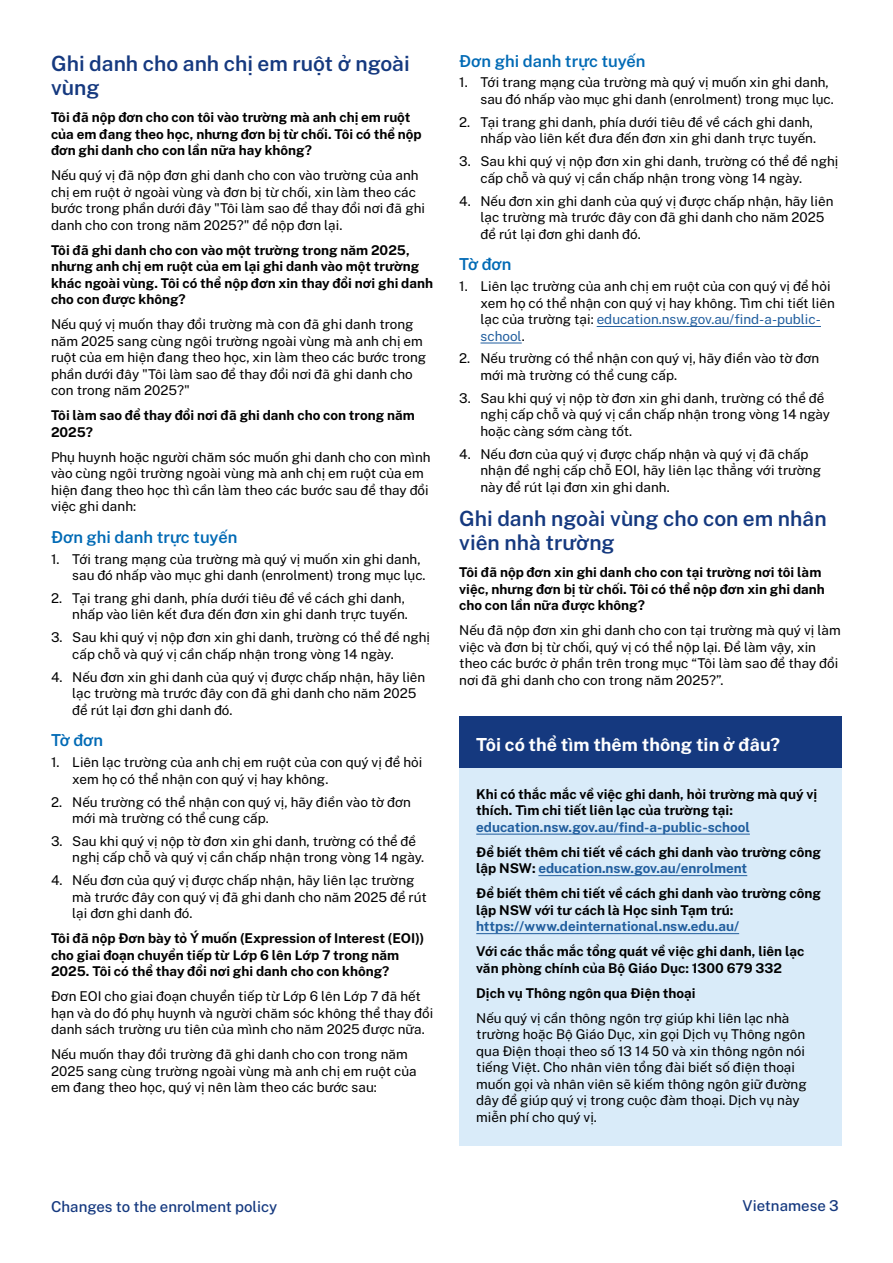
<style>
.page{position:relative;width:893px;height:1263px;background:#fff}
.page>*{position:absolute;margin:0;border:0;box-sizing:border-box;transform-origin:0 0}
.Heading_3{font:600 21px/24px "Public Sans";color:#15397f}
.Body{font:700 18px "Public Sans";color:#fff}
.Heading_4{font:600 16.5px "Public Sans";color:#006ab5}
.t1{font:500 15px "Public Sans";color:#15397f}
.Body-2{font:13.5px/16.5px "Public Sans";color:#000}
.Body_Bold{font:700 13.5px/16.5px "Public Sans";color:#000}
.Body-3{font:700 13.5px "Public Sans";color:#000}
.s1{color:#215e9e}
</style>
<div class="page">
<hr style="left:597px;top:326px;width:224px;height:1px;background:#215e9e">
<hr style="left:480px;top:342px;width:42px;height:1px;background:#215e9e">
<div style="left:459px;top:716px;width:383px;height:53px;background:#15397f"></div>
<div style="left:459px;top:769px;width:383px;height:377px;background:#d9ebf9"></div>
<hr style="left:476px;top:834px;width:274px;height:1px;background:#215e9e">
<hr style="left:538px;top:875px;width:209px;height:1px;background:#215e9e">
<hr style="left:476px;top:933px;width:263px;height:1px;background:#215e9e">
<h3 class="Heading_3" style="left:51px;top:50px;width:360px">Ghi danh cho anh chị em ruột ở ngoài vùng</h3>
<p class="Body_Bold" style="left:51px;top:108px;width:372px">Tôi đã nộp đơn cho con tôi vào trường mà anh chị em ruột của em đang theo học, nhưng đơn bị từ chối. Tôi có thể nộp đơn ghi danh cho con lần nữa hay không?</p>
<p class="Body-2" style="left:51px;top:166px;width:375px">Nếu quý vị đã nộp đơn ghi danh cho con vào trường của anh chị em ruột ở ngoài vùng và đơn bị từ chối, xin làm theo các bước trong phần dưới đây "Tôi làm sao để thay đổi nơi đã ghi danh cho con trong năm 2025?" để nộp đơn lại.</p>
<p class="Body_Bold" style="left:51px;top:241px;width:384px">Tôi đã ghi danh cho con vào một trường trong năm 2025, nhưng anh chị em ruột của em lại ghi danh vào một trường khác ngoài vùng. Tôi có thể nộp đơn xin thay đổi nơi ghi danh cho con được không?</p>
<p class="Body-2" style="left:51px;top:315px;width:377px">Nếu quý vị muốn thay đổi trường mà con đã ghi danh trong năm 2025 sang cùng ngôi trường ngoài vùng mà anh chị em ruột của em hiện đang theo học, xin làm theo các bước trong phần dưới đây "Tôi làm sao để thay đổi nơi đã ghi danh cho con trong năm 2025?"</p>
<p class="Body_Bold" style="left:51px;top:406px;width:365px">Tôi làm sao để thay đổi nơi đã ghi danh cho con trong năm<br>2025?</p>
<p class="Body-2" style="left:51px;top:448px;width:381px">Phụ huynh hoặc người chăm sóc muốn ghi danh cho con mình vào cùng ngôi trường ngoài vùng mà anh chị em ruột của em hiện đang theo học thì cần làm theo các bước sau để thay đổi việc ghi danh:</p>
<h4 class="Heading_4" style="left:51px;top:525px;width:188px">Đơn ghi danh trực tuyến</h4>
<p class="Body-2" style="left:72px;top:550px;width:355px;text-indent:-21px">1. Tới trang mạng của trường mà quý vị muốn xin ghi danh, sau đó nhấp vào mục ghi danh (enrolment) trong mục lục.</p>
<p class="Body-2" style="left:51px;top:589px;width:358px;text-align:right">2. Tại trang ghi danh, phía dưới tiêu đề về cách ghi danh, nhấp vào liên kết đưa đến đơn xin ghi danh trực tuyến.</p>
<p class="Body-2" style="left:72px;top:628px;width:359px;text-indent:-21px">3. Sau khi quý vị nộp đơn xin ghi danh, trường có thể đề nghị cấp chỗ và quý vị cần chấp nhận trong vòng 14 ngày.</p>
<p class="Body-2" style="left:72px;top:668px;width:354px;text-indent:-21px">4. Nếu đơn xin ghi danh của quý vị được chấp nhận, hãy liên lạc trường mà trước đây con đã ghi danh cho năm 2025 để rút lại đơn ghi danh đó.</p>
<h4 class="Heading_4" style="left:51px;top:728px;width:54px">Tờ đơn</h4>
<p class="Body-2" style="left:72px;top:753px;width:351px;text-indent:-21px">1. Liên lạc trường của anh chị em ruột của con quý vị để hỏi xem họ có thể nhận con quý vị hay không.</p>
<p class="Body-2" style="left:72px;top:792px;width:340px;text-indent:-21px">2. Nếu trường có thể nhận con quý vị, hãy điền vào tờ đơn mới mà trường có thể cung cấp.</p>
<p class="Body-2" style="left:72px;top:832px;width:353px;text-indent:-21px">3. Sau khi quý vị nộp tờ đơn xin ghi danh, trường có thể đề nghị cấp chỗ và quý vị cần chấp nhận trong vòng 14 ngày.</p>
<p class="Body-2" style="left:72px;top:871px;width:356px;text-indent:-21px">4. Nếu đơn của quý vị được chấp nhận, hãy liên lạc trường mà trước đây con quý vị đã ghi danh cho năm 2025 để rút lại đơn ghi danh đó.</p>
<p class="Body_Bold" style="left:51px;top:929px;width:375px">Tôi đã nộp Đơn bày tỏ Ý muốn (Expression of Interest (EOI)) cho giai đoạn chuyển tiếp từ Lớp 6 lên Lớp 7 trong năm<br>2025. Tôi có thể thay đổi nơi ghi danh cho con không?</p>
<p class="Body-2" style="left:51px;top:987px;width:384px">Đơn EOI cho giai đoạn chuyển tiếp từ Lớp 6 lên Lớp 7 đã hết hạn và do đó phụ huynh và người chăm sóc không thể thay đổi danh sách trường ưu tiên của mình cho năm 2025 được nữa.</p>
<p class="Body-2" style="left:51px;top:1045px;width:367px">Nếu muốn thay đổi trường đã ghi danh cho con trong năm<br>2025 sang cùng trường ngoài vùng mà anh chị em ruột của em đang theo học, quý vị nên làm theo các bước sau:</p>
<h4 class="Heading_4" style="left:459px;top:49px;width:188px">Đơn ghi danh trực tuyến</h4>
<p class="Body-2" style="left:480px;top:73px;width:355px;text-indent:-21px">1. Tới trang mạng của trường mà quý vị muốn xin ghi danh, sau đó nhấp vào mục ghi danh (enrolment) trong mục lục.</p>
<p class="Body-2" style="left:459px;top:113px;width:358px;text-align:right">2. Tại trang ghi danh, phía dưới tiêu đề về cách ghi danh, nhấp vào liên kết đưa đến đơn xin ghi danh trực tuyến.</p>
<p class="Body-2" style="left:480px;top:152px;width:359px;text-indent:-21px">3. Sau khi quý vị nộp đơn xin ghi danh, trường có thể đề nghị cấp chỗ và quý vị cần chấp nhận trong vòng 14 ngày.</p>
<p class="Body-2" style="left:480px;top:192px;width:354px;text-indent:-21px">4. Nếu đơn xin ghi danh của quý vị được chấp nhận, hãy liên lạc trường mà trước đây con đã ghi danh cho năm 2025 để rút lại đơn ghi danh đó.</p>
<h4 class="Heading_4" style="left:459px;top:252px;width:54px">Tờ đơn</h4>
<p class="Body-2" style="left:480px;top:277px;width:356px;text-indent:-21px">1. Liên lạc trường của anh chị em ruột của con quý vị để hỏi xem họ có thể nhận con quý vị hay không. Tìm chi tiết liên lạc của trường tại: <span class="s1">education.nsw.gov.au/find-a-public&shy;school</span>.</p>
<p class="Body-2" style="left:480px;top:349px;width:340px;text-indent:-21px">2. Nếu trường có thể nhận con quý vị, hãy điền vào tờ đơn mới mà trường có thể cung cấp.</p>
<p class="Body-2" style="left:480px;top:389px;width:351px;text-indent:-21px">3. Sau khi quý vị nộp tờ đơn xin ghi danh, trường có thể đề nghị cấp chỗ và quý vị cần chấp nhận trong vòng 14 ngày hoặc càng sớm càng tốt.</p>
<p class="Body-2" style="left:480px;top:445px;width:342px;text-indent:-21px">4. Nếu đơn của quý vị được chấp nhận và quý vị đã chấp nhận đề nghị cấp chỗ EOI, hãy liên lạc thẳng với trường này để rút lại đơn xin ghi danh.</p>
<h3 class="Heading_3" style="left:459px;top:505px;width:369px">Ghi danh ngoài vùng cho con em nhân viên nhà trường</h3>
<p class="Body_Bold" style="left:459px;top:563px;width:367px">Tôi đã nộp đơn xin ghi danh cho con tại trường nơi tôi làm việc, nhưng đơn bị từ chối. Tôi có thể nộp đơn xin ghi danh cho con lần nữa được không?</p>
<p class="Body-2" style="left:459px;top:621px;width:383px">Nếu đã nộp đơn xin ghi danh cho con tại trường mà quý vị làm việc và đơn bị từ chối, quý vị có thể nộp lại. Để làm vậy, xin theo các bước ở phần trên trong mục “Tôi làm sao để thay đổi nơi đã ghi danh cho con trong năm 2025?”.</p>
<p class="Body" style="left:476px;top:731px;width:305px">Tôi có thể tìm thêm thông tin ở đâu?</p>
<p class="Body_Bold" style="left:476px;top:785px;width:342px">Khi có thắc mắc về việc ghi danh, hỏi trường mà quý vị thích. Tìm chi tiết liên lạc của trường tại: <span class="s1">education.nsw.gov.au/find-a-public-school</span></p>
<p class="Body_Bold" style="left:476px;top:843px;width:346px">Để biết thêm chi tiết về cách ghi danh vào trường công lập NSW: <span class="s1">education.nsw.gov.au/enrolment</span></p>
<p class="Body_Bold" style="left:476px;top:884px;width:346px">Để biết thêm chi tiết về cách ghi danh vào trường công lập NSW với tư cách là Học sinh Tạm trú: <span class="s1">https://www.deinternational.nsw.edu.au/</span></p>
<p class="Body_Bold" style="left:476px;top:942px;width:330px">Với các thắc mắc tổng quát về việc ghi danh, liên lạc văn phòng chính của Bộ Giáo Dục: 1300 679 332</p>
<p class="Body-3" style="left:476px;top:983px;width:221px">Dịch vụ Thông ngôn qua Điện thoại</p>
<p class="Body-2" style="left:476px;top:1009px;width:332px">Nếu quý vị cần thông ngôn trợ giúp khi liên lạc nhà trường hoặc Bộ Giáo Dục, xin gọi Dịch vụ Thông ngôn qua Điện thoại theo số 13 14 50 và xin thông ngôn nói tiếng Việt. Cho nhân viên tổng đài biết số điện thoại muốn gọi và nhân viên sẽ kiếm thông ngôn giữ đường dây để giúp quý vị trong cuộc đàm thoại. Dịch vụ này miễn phí cho quý vị.</p>
<p class="t1" style="left:51px;top:1196px;width:228px">Changes to the enrolment policy</p>
<p class="t1" style="left:742px;top:1195px;width:98px">Vietnamese 3</p>
</div>
